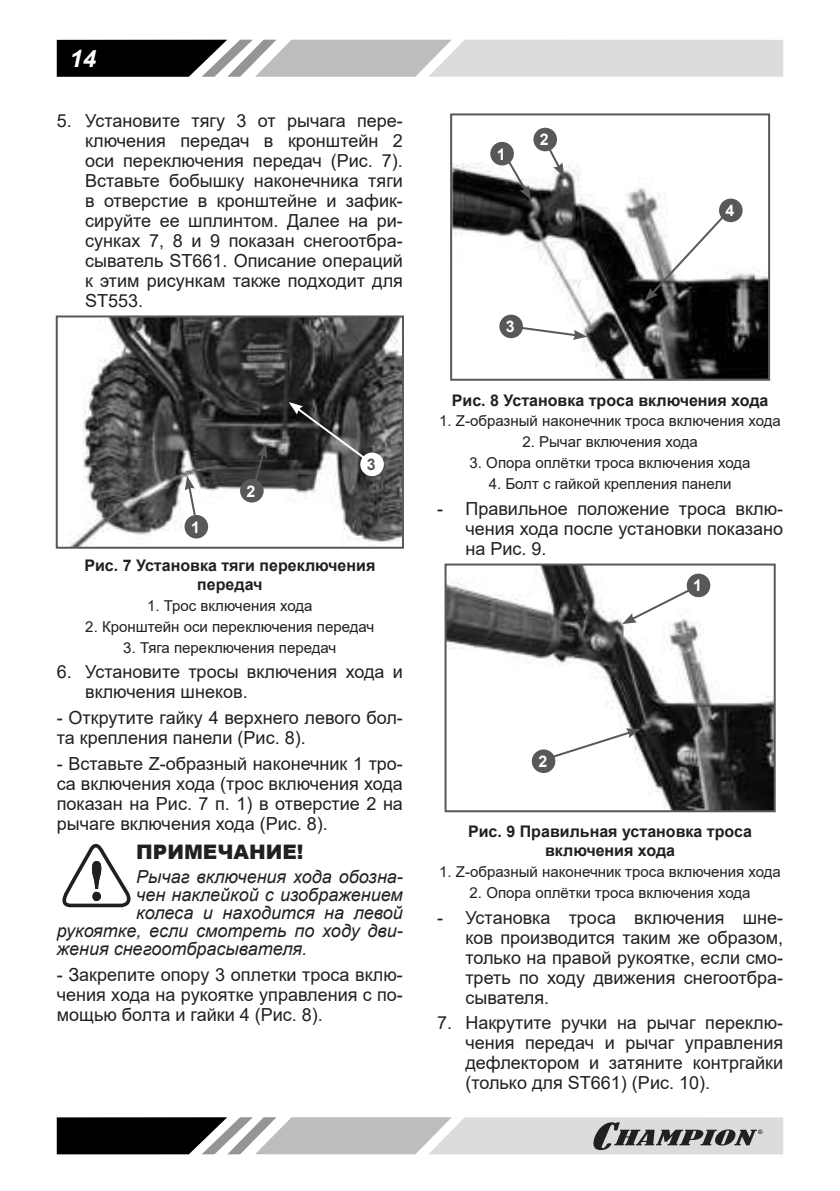
<style>
.page{position:relative;width:840px;height:1191px;background:#fff}
.page>*{position:absolute;margin:0;border:0;box-sizing:border-box;transform-origin:0 0}
.t1{font:italic 700 24px "Arial";color:#fff}
.t2{font:900 20px "Arial";color:#221f1f}
.t3{font:18px/20px "Arial";color:#221f1f;text-align:justify}
.t4{font:italic 18px "Arial";color:#221f1f}
.t5{font:700 16px/19.2px "Arial";color:#221f1f;text-align:center}
.t6{font:700 16px "Arial";color:#fff}
.t7{font:700 16px "Arial";color:#57585a}
.t8{font:15px "Arial";color:#221f1f}
</style>
<div class="page">
<svg style="left:57px;top:40px;width:725px;height:37px;background:#a6a7a9"></svg>
<svg style="left:57px;top:1117px;width:725px;height:37px;background:#9b9c9d"></svg>
<img style="left:71px;top:318px;width:330px;height:228px">
<div style="left:56px;top:315px;width:348px;height:234px;border:2px solid #57585a"></div>
<div style="left:184px;top:515px;width:24px;height:23px;background:#57585a;border-radius:50%"></div>
<div style="left:240px;top:479px;width:23px;height:23px;background:#57585a;border-radius:50%"></div>
<div style="left:360px;top:452px;width:23px;height:24px;background:#fff;border-radius:50%"></div>
<svg style="left:185px;top:476px;width:12px;height:41px"></svg>
<svg style="left:253px;top:443px;width:14px;height:41px"></svg>
<svg style="left:288px;top:402px;width:78px;height:58px;background:#454545"></svg>
<svg style="left:62px;top:844px;width:69px;height:63px"></svg>
<img style="left:453px;top:135px;width:313px;height:243px">
<div style="left:450px;top:113px;width:319px;height:268px;border:2px solid #57585a"></div>
<div style="left:499px;top:315px;width:23px;height:23px;background:#57585a;border-radius:50%"></div>
<div style="left:490px;top:142px;width:23px;height:23px;background:#57585a;border-radius:50%"></div>
<div style="left:533px;top:128px;width:23px;height:23px;background:#57585a;border-radius:50%"></div>
<div style="left:718px;top:199px;width:24px;height:23px;background:#57585a;border-radius:50%"></div>
<svg style="left:517px;top:325px;width:70px;height:15px"></svg>
<svg style="left:505px;top:157px;width:26px;height:43px"></svg>
<svg style="left:545px;top:144px;width:19px;height:33px"></svg>
<svg style="left:644px;top:212px;width:82px;height:89px"></svg>
<img style="left:447px;top:566px;width:325px;height:243px">
<div style="left:444px;top:563px;width:331px;height:249px;border:2px solid #57585a"></div>
<div style="left:686px;top:573px;width:24px;height:24px;background:#57585a;border-radius:50%"></div>
<div style="left:531px;top:749px;width:24px;height:24px;background:#57585a;border-radius:50%"></div>
<svg style="left:621px;top:587px;width:71px;height:37px"></svg>
<svg style="left:550px;top:728px;width:90px;height:31px"></svg>
<h1 class="t1" style="left:70px;top:50px;width:28px">14</h1>
<p class="t3" style="left:85px;top:110px;width:319px;text-indent:-28px">5. Установите тягу 3 от рычага пере&shy;ключения передач в кронштейн 2 оси переключения передач (Рис. 7).<br>Вставьте бобышку наконечника тяги в отверстие в кронштейне и зафик&shy;сируйте ее шплинтом. Далее на ри&shy;сунках 7, 8 и 9 показан снегоотбра&shy;сыватель ST661. Описание операций к этим рисункам также подходит для ST553.</p>
<p class="t6" style="left:191px;top:521px;width:10px">1</p>
<p class="t6" style="left:246px;top:485px;width:10px">2</p>
<p class="t7" style="left:366px;top:458px;width:10px">3</p>
<p class="t5" style="left:84px;top:556px;width:292px">Рис. 7 Установка тяги переключения передач</p>
<p class="t8" style="left:147px;top:595px;width:167px">1. Трос включения хода</p>
<p class="t8" style="left:85px;top:616px;width:290px">2. Кронштейн оси переключения передач</p>
<p class="t8" style="left:123px;top:637px;width:214px">3. Тяга переключения передач</p>
<p class="t3" style="left:85px;top:661px;width:319px;text-indent:-28px">6. Установите тросы включения хода и включения шнеков.</p>
<p class="t3" style="left:57px;top:707px;width:347px">- Открутите гайку 4 верхнего левого бол&shy;та крепления панели (Рис. 8).</p>
<p class="t3" style="left:57px;top:753px;width:347px">- Вставьте Z-образный наконечник 1 тро&shy;са включения хода (трос включения хода показан на Рис. 7 п. 1) в отверстие 2 на рычаге включения хода (Рис. 8).</p>
<p class="t2" style="left:136px;top:837px;width:169px">ПРИМЕЧАНИЕ!</p>
<p class="t4" style="left:136px;top:865px;width:268px">Рычаг включения хода обозна-</p>
<p class="t4" style="left:136px;top:883px;width:268px">чен наклейкой с изображением</p>
<p class="t4" style="left:136px;top:901px;width:268px">колеса и находится на левой</p>
<p class="t4" style="left:57px;top:919px;width:347px">рукоятке, если смотреть по ходу дви-</p>
<p class="t4" style="left:57px;top:937px;width:252px">жения снегоотбрасывателя.</p>
<p class="t3" style="left:57px;top:964px;width:347px">- Закрепите опору 3 оплетки троса вклю&shy;чения хода на рукоятке управления с по&shy;мощью болта и гайки 4 (Рис. 8).</p>
<p class="t6" style="left:496px;top:148px;width:10px">1</p>
<p class="t6" style="left:539px;top:134px;width:10px">2</p>
<p class="t6" style="left:505px;top:321px;width:10px">3</p>
<p class="t6" style="left:725px;top:205px;width:10px">4</p>
<p class="t5" style="left:451px;top:390px;width:318px">Рис. 8 Установка троса включения хода</p>
<p class="t8" style="left:439px;top:411px;width:343px">1. Z-образный наконечник троса включения хода</p>
<p class="t8" style="left:522px;top:432px;width:177px">2. Рычаг включения хода</p>
<p class="t8" style="left:469px;top:452px;width:282px">3. Опора оплётки троса включения хода</p>
<p class="t8" style="left:488px;top:473px;width:244px">4. Болт с гайкой крепления панели</p>
<p class="t3" style="left:465px;top:498px;width:319px;text-indent:-28px">- Правильное положение троса вклю&shy;чения хода после установки показано на Рис. 9.</p>
<p class="t6" style="left:693px;top:579px;width:10px">1</p>
<p class="t6" style="left:538px;top:755px;width:10px">2</p>
<p class="t5" style="left:468px;top:822px;width:285px">Рис. 9 Правильная установка троса включения хода</p>
<p class="t8" style="left:439px;top:861px;width:343px">1. Z-образный наконечник троса включения хода</p>
<p class="t8" style="left:469px;top:882px;width:282px">2. Опора оплётки троса включения хода</p>
<p class="t3" style="left:465px;top:907px;width:319px;text-indent:-28px">- Установка троса включения шне&shy;ков производится таким же образом, только на правой рукоятке, если смо&shy;треть по ходу движения снегоотбра&shy;сывателя.</p>
<p class="t3" style="left:465px;top:1013px;width:319px;text-indent:-28px">7. Накрутите ручки на рычаг переклю&shy;чения передач и рычаг управления дефлектором и затяните контргайки (только для ST661) (Рис. 10).</p>
</div>
